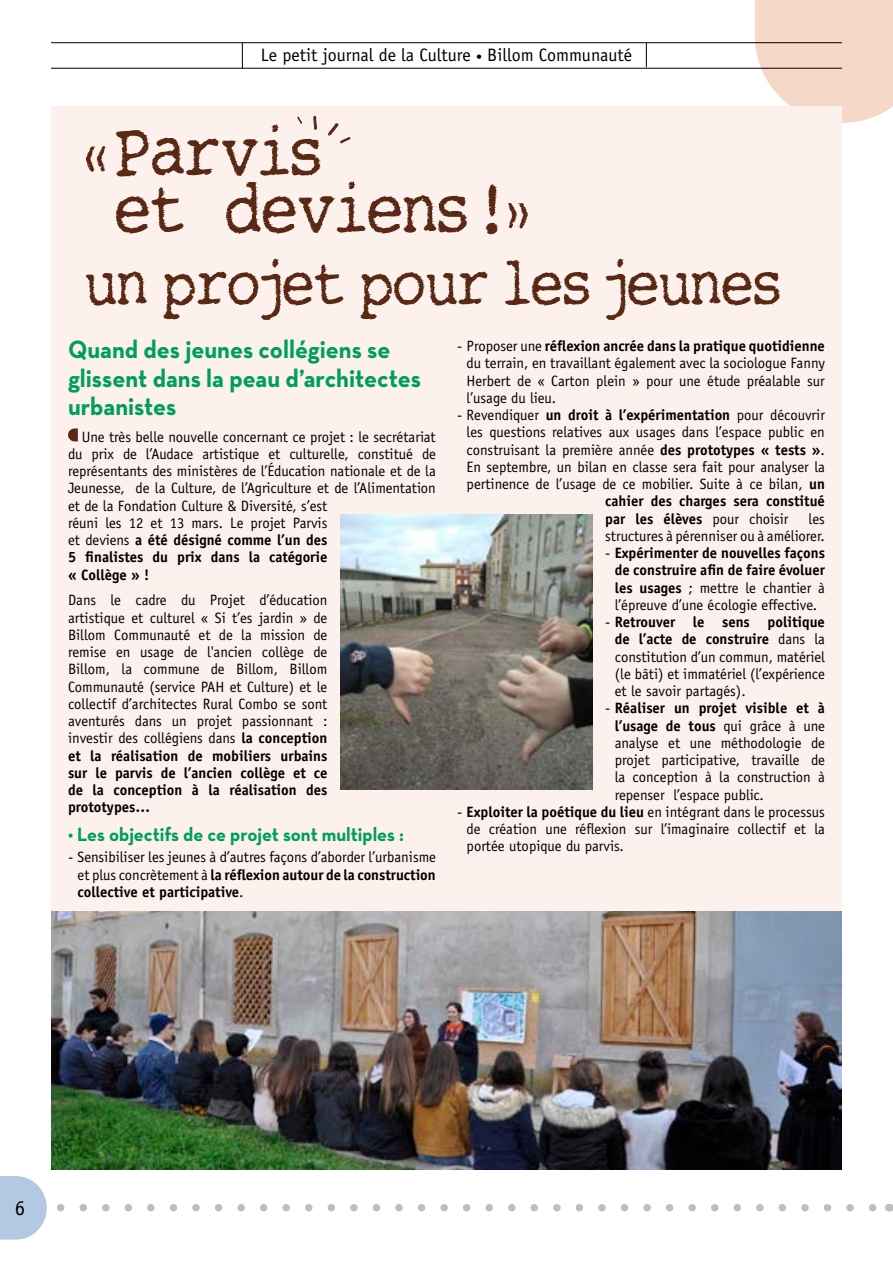
<style>
.page{position:relative;width:893px;height:1263px;background:#fff}
.page>*{position:absolute;margin:0;border:0;box-sizing:border-box;transform-origin:0 0}
.t1{font:67.5px/57px "Tight Writer";color:#5a2916}
.t2{font:60px "Tight Writer";color:#5a2916}
.t3{font:700 25.5px/28.5px "Neutra Text";color:#009f57;scale:.95 1}
.t4{font:21px "Officina Sans Std";color:#000}
.t5{font:700 19.5px "Neutra Text";color:#009f57;scale:.95 1}
.t6{font:18px "Officina Sans Std";color:#000}
.t7{font:15px/17.2px "Officina Sans Std";color:#000;text-align:justify}
.t8{font:700 15px/17.2px "Officina Sans Std";color:#000;text-align:justify}
.s1{font-size:12px}
.s2{font-weight:700}
.s3{font-weight:400}
</style>
<div class="page">
<svg style="left:755px;top:0;width:138px;height:123px;background:#f5dacb"></svg>
<div style="left:51px;top:106px;width:791px;height:1063px;background:#fcf1ec"></div>
<hr style="left:51px;top:42px;width:791px;height:1px;background:#000">
<hr style="left:51px;top:68px;width:791px;height:1px;background:#000">
<svg style="left:646px;top:43px;width:1px;height:24px"></svg>
<svg style="left:242px;top:43px;width:1px;height:25px"></svg>
<svg style="left:888px;top:1204px;width:5px;height:7px"></svg>
<svg style="left:0;top:1176px;width:877px;height:64px"></svg>
<svg style="left:68px;top:428px;width:10px;height:13px"></svg>
<svg style="left:313px;top:116px;width:4px;height:14px"></svg>
<svg style="left:328px;top:123px;width:22px;height:20px"></svg>
<svg style="left:297px;top:117px;width:5px;height:7px"></svg>
<img style="left:51px;top:911px;width:791px;height:258px">
<svg style="left:228px;top:272px;width:32px;height:33px"></svg>
<svg style="left:393px;top:272px;width:33px;height:33px"></svg>
<img style="left:340px;top:514px;width:252px;height:275px">
<p class="t6" style="left:261px;top:44px;width:373px">Le petit journal de la Culture <span class="s1">•</span> Billom Communauté</p>
<h1 class="t1" style="left:115px;top:126px;width:415px;text-indent:-30px">« Parvis<br>et deviens !»</h1>
<h2 class="t2" style="left:85px;top:251px;width:697px">un pr jet p ur les jeunes</h2>
<h3 class="t3" style="left:68px;top:335px;width:373px">Quand des jeunes collégiens se glissent dans la peau d’architectes urbanistes</h3>
<p class="t7" style="left:68px;top:428px;width:369px;text-align:left;text-indent:14px">Une très belle nouvelle concernant ce projet : le secrétariat du prix de l’Audace artistique et culturelle, constitué de représentants des ministères de l’Éducation nationale et de la Jeunesse, de la Culture, de l’Agriculture et de l’Alimentation et de la Fondation Culture &amp; Diversité, s’est<br>réuni les 12 et 13 mars. Le projet Parvis<br>et deviens <span class="s2">a été désigné comme l’un des<br>5 finalistes du prix dans la catégorie<br>« Collège » !</span></p>
<p class="t7" style="left:68px;top:592px;width:261px">Dans le cadre du Projet d’éducation artistique et culturel « Si t’es jardin » de Billom Communauté et de la mission de remise en usage de l'ancien collège de Billom, la commune de Billom, Billom Communauté (service PAH et Culture) et le collectif d’architectes Rural Combo se sont aventurés dans un projet passionnant : investir des collégiens dans <span class="s2">la conception et la réalisation de mobiliers urbains sur le parvis de l’ancien collège et ce de la conception à la réalisation des prototypes…</span></p>
<h3 class="t5" style="left:68px;top:822px;width:355px">• Les objectifs de ce projet sont multiples :</h3>
<p class="t7" style="left:78px;top:849px;width:360px;text-indent:-10px">- Sensibiliser les jeunes à d’autres façons d’aborder l’urbanisme et plus concrètement à <span class="s2">la réflexion autour de la construction collective et participative</span>.</p>
<p class="t7" style="left:467px;top:337px;width:360px;text-indent:-10px">- Proposer une <span class="s2">réflexion ancrée dans la pratique quotidienne </span>du terrain, en travaillant également avec la sociologue Fanny Herbert de « Carton plein » pour une étude préalable sur l’usage du lieu.</p>
<p class="t7" style="left:457px;top:406px;width:369px">- Revendiquer <span class="s2">un droit à l’expérimentation</span> pour découvrir</p>
<p class="t7" style="left:467px;top:424px;width:360px">les questions relatives aux usages dans l’espace public en</p>
<p class="t7" style="left:467px;top:441px;width:360px">construisant la première année <span class="s2">des prototypes « tests »</span>.</p>
<p class="t7" style="left:467px;top:458px;width:360px">En septembre, un bilan en classe sera fait pour analyser la</p>
<p class="t7" style="left:467px;top:475px;width:360px">pertinence de l’usage de ce mobilier. Suite à ce bilan, <span class="s2">un</span></p>
<p class="t8" style="left:605px;top:492px;width:221px">cahier des charges sera constitué</p>
<p class="t8" style="left:605px;top:510px;width:185px">par les élèves <span class="s3">pour choisir</span></p>
<p class="t7" style="left:605px;top:510px;width:221px;text-align:right">les<br>structures à pérenniser ou à améliorer.</p>
<p class="t8" style="left:615px;top:544px;width:212px;text-indent:-10px"><span class="s3">-</span> Expérimenter de nouvelles façons de construire afin de faire évoluer les usages <span class="s3">; mettre le chantier à l’épreuve d’une écologie effective.</span></p>
<p class="t7" style="left:615px;top:613px;width:212px;text-indent:-10px">- <span class="s2">Retrouver le sens politique de l’acte de construire</span> dans la constitution d’un commun, matériel (le bâti) et immatériel (l’expérience et le savoir partagés).</p>
<p class="t7" style="left:615px;top:700px;width:212px;text-indent:-10px">- <span class="s2">Réaliser un projet visible et à l’usage de tous</span> qui grâce à une analyse et une méthodologie de projet participative, travaille de la conception à la construction à repenser l’espace public.</p>
<p class="t7" style="left:467px;top:803px;width:360px;text-indent:-10px">- <span class="s2">Exploiter la poétique du lieu</span> en intégrant dans le processus de création une réflexion sur l’imaginaire collectif et la portée utopique du parvis.</p>
<h3 class="t4" style="left:15px;top:1196px;width:12px">6</h3>
</div>
